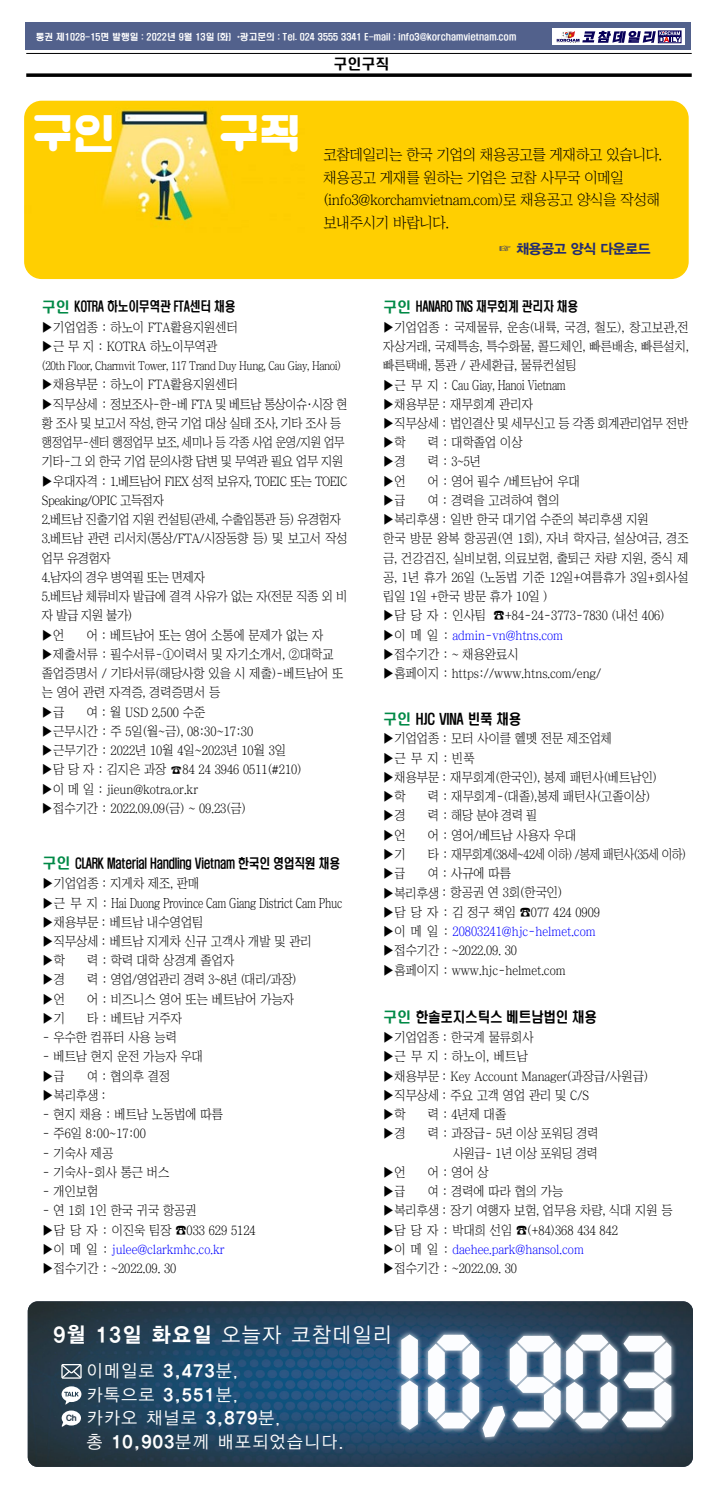
<style>
.page{position:relative;width:718px;height:1488px;background:#fff}
.page>*{position:absolute;margin:0;border:0;box-sizing:border-box;transform-origin:0 0}
.t1{font:109.38px "Korean JJSG R";color:#fcfdff;scale:.85 1}
.t2{font:36.75px "HS Duggobi";color:#fff}
.t3{font:21px "YDIYGO350";letter-spacing:.1em;color:#fff;scale:.95 1}
.t4{font:17.5px/23.6px "YDIYGO320";letter-spacing:.1em;color:#fff}
.t5{font:14.88px/22.8px "Chosunilbo NM";letter-spacing:-.02em;color:#000}
.t6{font:14px "Chosunilbo NM";letter-spacing:-.02em;color:#000;scale:.8 1}
.t7{font:14px "H2 hdr M";letter-spacing:-.02em;color:#000;scale:.9 1}
.t8{font:14px "YDIYGO350";letter-spacing:-.02em;color:#222c71}
.t9{font:14px "H2 hdr M";letter-spacing:-.02em;color:#000}
.t10{font:13.12px/19.2px "Chosunilbo NM";color:#000;scale:.94 1}
.t11{font:13.12px/19.2px "Chosunilbo NM";color:#000;scale:.89 1}
.t12{font:13.12px/19.2px "Chosunilbo NM";letter-spacing:-.03em;color:#000;scale:.94 1}
.t13{font:13.12px "H2 hdr M";letter-spacing:-.03em;color:#000;scale:.83 1}
.t14{font:13.12px/19.2px "Chosunilbo NM";letter-spacing:-.02em;color:#000;text-align:right;scale:.94 1}
.t15{font:13.12px "Chosunilbo NM";letter-spacing:-.04em;color:#000;scale:.94 1}
.t16{font:12.25px "Chosunilbo NM";letter-spacing:-.03em;color:#000;scale:.89 1}
.t17{font:8.75px "H2 hdr M";color:#fff}
.t18{font:8.75px "Korean SDNR B";color:#273a49;scale:.95 1}
.s1{font-size:14px;color:#008946}
.s2{font-family:"YDIYGO320"}
.s3{font-size:13.12px}
.s4{color:#00f}
.s5{color:#008946}
.s6{font-family:"YDIYGO350"}
</style>
<div class="page">
<div style="left:26px;top:23px;width:665px;height:27px;background:#52618c"></div>
<div style="left:552px;top:28px;width:133px;height:17px;background:#fff"></div>
<div style="left:658px;top:31px;width:23px;height:12px;border:1px solid #080059"></div>
<svg style="left:556px;top:31px;width:124px;height:12px"></svg>
<hr style="left:26px;top:53px;width:665px;height:1px;background:#000">
<svg style="left:26px;top:73px;width:665px;height:4px;background:#1f1f1f"></svg>
<img style="left:28px;top:1301px;width:664px;height:165px">
<div style="left:395px;top:1329px;width:282px;height:113px;background:#fff;opacity:.66"></div>
<svg style="left:61px;top:1364px;width:21px;height:14px"></svg>
<svg style="left:62px;top:1386px;width:19px;height:18px"></svg>
<svg style="left:61px;top:1410px;width:15px;height:17px"></svg>
<div style="left:62px;top:1410px;width:19px;height:15px;background:#fff;border-radius:50%"></div>
<img style="left:24px;top:101px;width:664px;height:178px">
<p class="t17" style="left:36px;top:32px;width:482px">통권 제1028-15면 발행일 : 2022년 9월 13일 (화) *광고문의 : Tel. 024 3555 3341 E-mail : info3@korchamvietnam.com</p>
<p class="t9" style="left:333px;top:57px;width:57px">구인구직</p>
<h2 class="t2" style="left:35px;top:107px;width:80px">구인</h2>
<h2 class="t2" style="left:221px;top:107px;width:80px">구직</h2>
<p class="t13" style="left:42px;top:300px;width:235px"><span class="s1">구인</span> KOTRA 하노이무역관 FTA센터 채용</p>
<p class="t5" style="left:323px;top:143px;width:340px">코참데일리는 한국 기업의 채용공고를 게재하고 있습니다. 채용공고 게재를 원하는 기업은 코참 사무국 이메일 (info3@korchamvietnam.com)로 채용공고 양식을 작성해 보내주시기 바랍니다.</p>
<p class="t8" style="left:498px;top:241px;width:154px">☞ 채용공고 양식 다운로드</p>
<p class="t13" style="left:383px;top:300px;width:237px"><span class="s1">구인</span> HANARO TNS 재무회계 관리자 채용</p>
<p class="t10" style="left:42px;top:317px;width:210px">▶기업업종 : 하노이 FTA활용지원센터 ▶근 무 지 : KOTRA 하노이무역관</p>
<p class="t16" style="left:42px;top:359px;width:338px">(20th Floor, Charmvit Tower, 117 Trand Duy Hung, Cau Giay, Hanoi)</p>
<p class="t12" style="left:42px;top:375px;width:326px">▶채용부문 : 하노이 FTA활용지원센터<br>▶직무상세 : 정보조사-한-베 FTA 및 베트남 통상이슈·시장 현 황 조사 및 보고서 작성, 한국 기업 대상 실태 조사, 기타 조사 등 행정업무-센터 행정업무 보조, 세미나 등 각종 사업 운영/지원 업무 기타-그 외 한국 기업 문의사항 답변 및 무역관 필요 업무 지원 ▶우대자격 : 1.베트남어 FlEX 성적 보유자, TOEIC 또는 TOEIC<br>Speaking/OPIC 고득점자<br>2.베트남 진출기업 지원 컨설팅(관세, 수출입통관 등) 유경험자<br>3.베트남 관련 리서치(통상/FTA/시장동향 등) 및 보고서 작성 업무 유경험자<br>4.남자의 경우 병역필 또는 면제자<br>5.베트남 체류비자 발급에 결격 사유가 없는 자(전문 직종 외 비 자 발급 지원 불가)<br>▶언</p>
<p class="t10" style="left:42px;top:625px;width:322px;text-indent:45px">어 : 베트남어 또는 영어 소통에 문제가 없는 자 ▶제출서류 : 필수서류-①이력서 및 자기소개서, ②대학교 졸업증명서 / 기타서류(해당사항 있을 시 제출)-베트남어 또 는 영어 관련 자격증, 경력증명서 등<br>▶급</p>
<p class="t10" style="left:42px;top:702px;width:277px;text-indent:45px">여 : 월 USD 2,500 수준<br>▶근무시간 : 주 5일(월~금), 08:30~17:30 ▶근무기간 : 2022년 10월 4일~2023년 10월 3일 ▶담 당 자 : 김지은 과장 <span class="s2">☎</span>84 24 3946 0511(#210) ▶이 메 일 : jieun@kotra.or.kr<br>▶접수기간 : 2022.09.09(금) ~ 09.23(금)</p>
<p class="t13" style="left:43px;top:856px;width:360px"><span class="s1">구인</span> CLARK Material Handling Vietnam 한국인 영업직원 채용</p>
<p class="t10" style="left:43px;top:873px;width:168px">▶기업업종 : 지게차 제조, 판매</p>
<p class="t6" style="left:43px;top:896px;width:376px"><span class="s3">▶근 무 지 :</span> Hai Duong Province Cam Giang District Cam Phuc</p>
<p class="t10" style="left:43px;top:912px;width:288px">▶채용부문 : 베트남 내수영업팀<br>▶직무상세 : 베트남 지게차 신규 고객사 개발 및 관리 ▶학</p>
<p class="t10" style="left:87px;top:950px;width:158px">력 : 학력 대학 상경계 졸업자</p>
<p class="t10" style="left:43px;top:970px;width:25px">▶경</p>
<p class="t14" style="left:87px;top:970px;width:224px">력 : 영업/영업관리 경력 3~8년 (대리/과장)</p>
<p class="t10" style="left:43px;top:989px;width:25px">▶언</p>
<p class="t10" style="left:87px;top:989px;width:221px">어 : 비즈니스 영어 또는 베트남어 가능자</p>
<p class="t10" style="left:43px;top:1008px;width:25px">▶기</p>
<p class="t10" style="left:87px;top:1008px;width:102px">타 : 베트남 거주자</p>
<p class="t10" style="left:43px;top:1027px;width:144px">- 우수한 컴퓨터 사용 능력</p>
<p class="t10" style="left:43px;top:1047px;width:172px">- 베트남 현지 운전 가능자 우대 ▶급</p>
<p class="t11" style="left:43px;top:1066px;width:145px;text-indent:45px">여 : 협의후 결정 ▶복리후생 :</p>
<p class="t10" style="left:43px;top:1104px;width:193px">- 현지 채용 : 베트남 노동법에 따름</p>
<p class="t10" style="left:43px;top:1124px;width:111px">- 주6일 8:00~17:00</p>
<p class="t10" style="left:43px;top:1143px;width:77px">- 기숙사 제공</p>
<p class="t10" style="left:43px;top:1162px;width:136px">- 기숙사-회사 통근 버스</p>
<p class="t10" style="left:43px;top:1181px;width:61px">- 개인보험</p>
<p class="t10" style="left:43px;top:1201px;width:228px">- 연 1회 1인 한국 귀국 항공권<br>▶담 당 자 : 이진욱 팀장 ☎033 629 5124 ▶이 메 일 : <span class="s4">julee@clarkmhc.co.kr </span>▶접수기간 : ~2022.09. 30</p>
<p class="t10" style="left:383px;top:317px;width:326px;text-align:justify">▶기업업종 : 국제물류, 운송(내륙, 국경, 철도), 창고보관,전 자상거래, 국제특송, 특수화물, 콜드체인, 빠른배송, 빠른설치, 빠른택배, 통관 / 관세환급, 물류컨설팅</p>
<p class="t6" style="left:383px;top:378px;width:230px"><span class="s3">▶근 무 지 :</span> Cau Giay, Hanoi Vietnam</p>
<p class="t12" style="left:383px;top:394px;width:326px">▶채용부문 : 재무회계 관리자<br>▶직무상세 : 법인결산 및 세무신고 등 각종 회계관리업무 전반 ▶학</p>
<p class="t10" style="left:428px;top:432px;width:102px">력 : 대학졸업 이상</p>
<p class="t10" style="left:383px;top:452px;width:25px">▶경</p>
<p class="t10" style="left:428px;top:452px;width:58px">력 : 3~5년</p>
<p class="t10" style="left:383px;top:471px;width:25px">▶언</p>
<p class="t10" style="left:428px;top:471px;width:163px">어 : 영어 필수 /베트남어 우대</p>
<p class="t10" style="left:383px;top:490px;width:25px">▶급</p>
<p class="t11" style="left:383px;top:490px;width:345px;text-indent:45px">여 : 경력을 고려하여 협의<br>▶복리후생 : 일반 한국 대기업 수준의 복리후생 지원<br>한국 방문 왕복 항공권(연 1회), 자녀 학자금, 설상여금, 경조 금, 건강검진, 실비보험, 의료보험, 출퇴근 차량 지원, 중식 제 공, 1년 휴가 26일 (노동법 기준 12일+여름휴가 3일+회사설 립일 1일 +한국 방문 휴가 10일 )<br>▶담 당 자 : 인사팀 ☎+84-24-3773-7830 (내선 406) ▶이 메 일 : <span class="s4">admin-vn@htns.com<br></span>▶접수기간 : ~ 채용완료시<br>▶홈페이지 : https://www.htns.com/eng/</p>
<p class="t7" style="left:383px;top:711px;width:155px"><span class="s5">구인</span> HJC VINA 빈푹 채용</p>
<p class="t10" style="left:383px;top:729px;width:293px">▶기업업종 : 모터 사이클 헬멧 전문 제조업체<br>▶근 무 지 : 빈푹<br>▶채용부문 : 재무회계(한국인), 봉제 패턴사(베트남인) ▶학</p>
<p class="t10" style="left:428px;top:787px;width:238px">력 : 재무회계-(대졸),봉제 패턴사(고졸이상)</p>
<p class="t10" style="left:383px;top:806px;width:25px">▶경</p>
<p class="t10" style="left:428px;top:806px;width:118px">력 : 해당 분야 경력 필</p>
<p class="t10" style="left:383px;top:825px;width:25px">▶언</p>
<p class="t10" style="left:428px;top:825px;width:159px">어 : 영어/베트남 사용자 우대</p>
<p class="t10" style="left:383px;top:844px;width:25px">▶기</p>
<p class="t15" style="left:428px;top:847px;width:276px">타 : 재무회계(38세~42세 이하) /봉제 패턴사(35세 이하)</p>
<p class="t10" style="left:383px;top:864px;width:25px">▶급</p>
<p class="t11" style="left:383px;top:864px;width:245px;text-indent:45px">여 : 사규에 따름<br>▶복리후생 : 항공권 연 3회(한국인)<br>▶담 당 자 : 김 정구 책임 ☎077 424 0909 ▶이 메 일 : <span class="s4">20803241@hjc-helmet.com </span>▶접수기간 : ~2022.09. 30<br>▶홈페이지 : www.hjc-helmet.com</p>
<p class="t7" style="left:383px;top:1010px;width:239px"><span class="s5">구인</span> 한솔로지스틱스 베트남법인 채용</p>
<p class="t10" style="left:383px;top:1027px;width:283px">▶기업업종 : 한국계 물류회사<br>▶근 무 지 : 하노이, 베트남<br>▶채용부문 : Key Account Manager(과장급/사원급) ▶직무상세 : 주요 고객 영업 관리 및 C/S<br>▶학</p>
<p class="t10" style="left:428px;top:1104px;width:85px">력 : 4년제 대졸</p>
<p class="t10" style="left:383px;top:1124px;width:25px">▶경</p>
<p class="t14" style="left:428px;top:1124px;width:183px">력 : 과장급- 5년 이상 포워딩 경력 사원급- 1년 이상 포워딩 경력</p>
<p class="t10" style="left:383px;top:1162px;width:25px">▶언</p>
<p class="t10" style="left:428px;top:1162px;width:66px">어 : 영어 상</p>
<p class="t10" style="left:383px;top:1181px;width:25px">▶급</p>
<p class="t11" style="left:383px;top:1181px;width:327px;text-indent:45px">여 : 경력에 따라 협의 가능<br>▶복리후생 : 장기 여행자 보험, 업무용 차량, 식대 지원 등 ▶담 당 자 : 박대희 선임 ☎(+84)368 434 842<br>▶이 메 일 : <span class="s4">daehee.park@hansol.com<br></span>▶접수기간 : ~2022.09. 30</p>
<h3 class="t3" style="left:54px;top:1323px;width:357px">9월 13일 화요일 <span class="s2">오늘자 코참데일리</span></h3>
<h3 class="t4" style="left:87px;top:1359px;width:258px">이메일로 <span class="s6">3,473</span>분,<br>카톡으로 <span class="s6">3,551</span>분,<br>카카오 채널로 <span class="s6">3,879</span>분,<br>총 <span class="s6">10,903</span>분께 배포되었습니다.</h3>
<p class="t18" style="left:66px;top:1413px;width:13px">Ch</p>
<h1 class="t1" style="left:392px;top:1323px;width:336px">10,903</h1>
</div>
